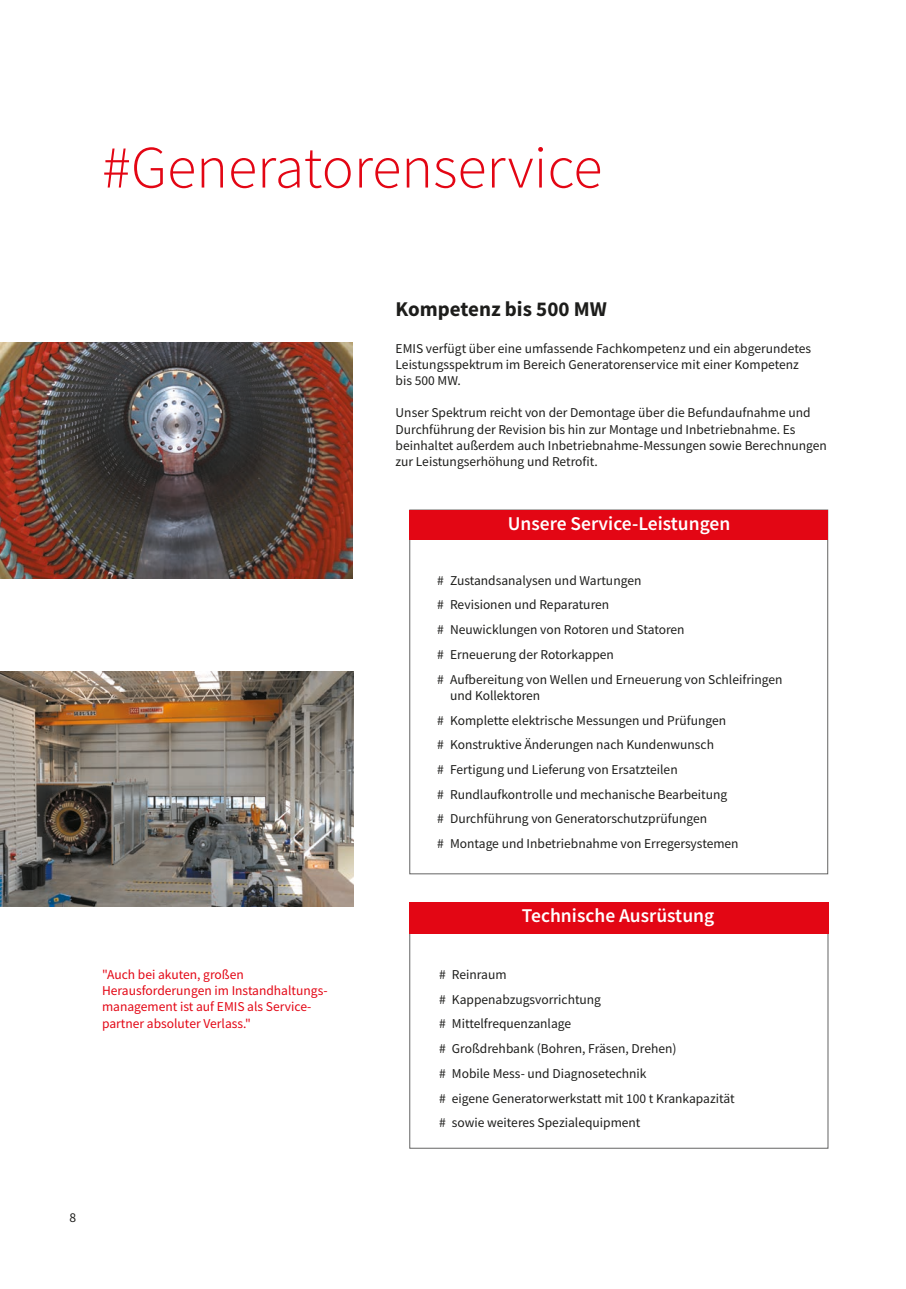
<style>
.page{position:relative;width:906px;height:1289px;background:#fff}
.page>*{position:absolute;margin:0;border:0;box-sizing:border-box;transform-origin:0 0}
.Überschrift1_aussen{font:300 60px "Source Sans Pro";color:#e30614}
.Überschrift2{font:700 21px "Source Sans Pro";color:#1d1d1b}
.Textbox-Überschrift{font:600 19.5px "Source Sans Pro";color:#fff}
.Fließtext_weiß{font:13.5px/16.2px "Source Sans Pro";color:#1d1d1b}
.Fließtext{font:13.5px/16.2px "Source Sans Pro";color:#e30614}
</style>
<div class="page">
<img style="left:0;top:342px;width:353px;height:236px">
<img style="left:0;top:671px;width:353px;height:235px">
<div style="left:409px;top:509px;width:419px;height:30px;background:#e30614"></div>
<div style="left:409px;top:902px;width:420px;height:32px;background:#e30614"></div>
<p class="Überschrift1_aussen" style="left:102px;top:131px;width:502px">#Generatorenservice</p>
<p class="Fließtext" style="left:102px;top:966px;width:227px">"Auch bei akuten, großen Herausforderungen im Instandhaltungs&shy;management ist auf EMIS als Service&shy;partner absoluter Verlass."</p>
<p class="Fließtext_weiß" style="left:69px;top:1209px;width:8px">8</p>
<p class="Überschrift2" style="left:395px;top:294px;width:213px">Kompetenz bis 500 MW</p>
<p class="Fließtext_weiß" style="left:395px;top:340px;width:417px">EMIS verfügt über eine umfassende Fachkompetenz und ein abgerundetes<br>Leistungsspektrum im Bereich Generatorenservice mit einer Kompetenz</p>
<p class="Fließtext_weiß" style="left:395px;top:372px;width:67px">bis 500 MW.</p>
<p class="Fließtext_weiß" style="left:395px;top:405px;width:433px">Unser Spektrum reicht von der Demontage über die Befundaufnahme und Durchführung der Revision bis hin zur Montage und Inbetriebnahme. Es beinhaltet außerdem auch Inbetriebnahme-Messungen sowie Berechnungen zur Leistungserhöhung und Retrofit.</p>
<p class="Textbox-Überschrift" style="left:507px;top:511px;width:224px">Unsere Service-Leistungen</p>
<p class="Fließtext_weiß" style="left:437px;top:572px;width:206px"># Zustandsanalysen und Wartungen</p>
<p class="Fließtext_weiß" style="left:437px;top:597px;width:173px"># Revisionen und Reparaturen</p>
<p class="Fließtext_weiß" style="left:437px;top:621px;width:249px"># Neuwicklungen von Rotoren und Statoren</p>
<p class="Fließtext_weiß" style="left:437px;top:646px;width:178px"># Erneuerung der Rotorkappen</p>
<p class="Fließtext_weiß" style="left:450px;top:671px;width:334px;text-indent:-13px"># Aufbereitung von Wellen und Erneuerung von Schleifringen und Kollektoren</p>
<p class="Fließtext_weiß" style="left:437px;top:712px;width:290px"># Komplette elektrische Messungen und Prüfungen</p>
<p class="Fließtext_weiß" style="left:437px;top:736px;width:278px"># Konstruktive Änderungen nach Kundenwunsch</p>
<p class="Fließtext_weiß" style="left:437px;top:761px;width:242px"># Fertigung und Lieferung von Ersatzteilen</p>
<p class="Fließtext_weiß" style="left:437px;top:786px;width:291px"># Rundlaufkontrolle und mechanische Bearbeitung</p>
<p class="Fließtext_weiß" style="left:437px;top:810px;width:271px"># Durchführung von Generatorschutzprüfungen</p>
<p class="Fließtext_weiß" style="left:437px;top:835px;width:303px"># Montage und Inbetriebnahme von Erregersystemen</p>
<p class="Textbox-Überschrift" style="left:522px;top:902px;width:194px">Technische Ausrüstung</p>
<p class="Fließtext_weiß" style="left:439px;top:966px;width:69px"># Reinraum</p>
<p class="Fließtext_weiß" style="left:439px;top:991px;width:163px"># Kappenabzugsvorrichtung</p>
<p class="Fließtext_weiß" style="left:439px;top:1015px;width:133px"># Mittelfrequenzanlage</p>
<p class="Fließtext_weiß" style="left:439px;top:1040px;width:239px"># Großdrehbank (Bohren, Fräsen, Drehen)</p>
<p class="Fließtext_weiß" style="left:439px;top:1065px;width:209px"># Mobile Mess- und Diagnosetechnik</p>
<p class="Fließtext_weiß" style="left:439px;top:1089px;width:297px"># eigene Generatorwerkstatt mit 100 t Krankapazität</p>
<p class="Fließtext_weiß" style="left:439px;top:1114px;width:203px"># sowie weiteres Spezialequipment</p>
</div>
